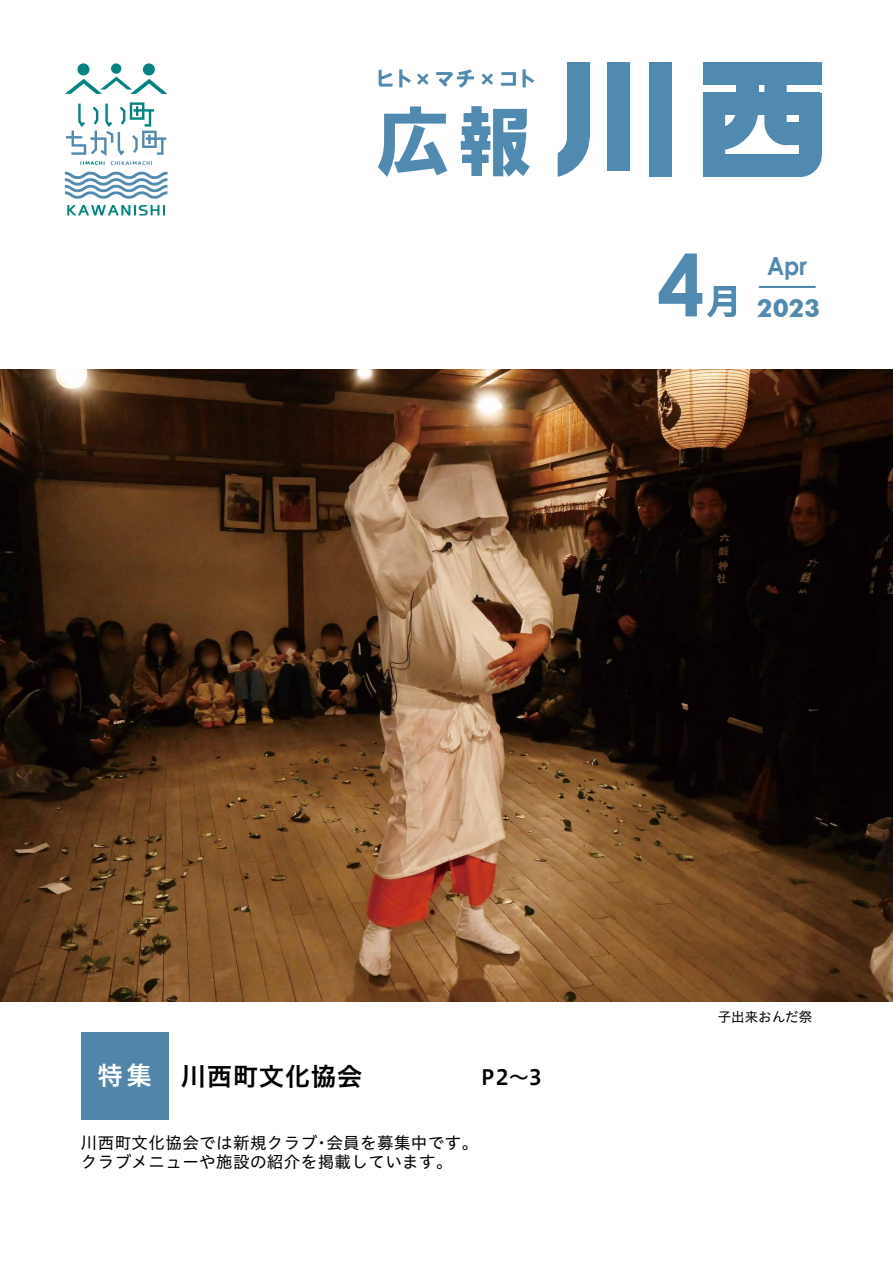
<style>
.page{position:relative;width:893px;height:1263px;background:#fff}
.page>*{position:absolute;margin:0;border:0;box-sizing:border-box;transform-origin:0 0}
.t1{font:700 85.35px "Century Gothic";color:#518ab0}
.t2{font:25.5px "Hiragino UD Sans Std N W6";letter-spacing:.02em;color:#000}
.t3{font:25.5px "Hiragino UD Sans Std N W6";color:#fff}
.t4{font:700 25.05px "Century Gothic";color:#518ab0;scale:.93 1}
.t5{font:700 23.55px "Futura";color:#518ab0}
.t6{font:21px "Hiragino UD Sans Std N W6";color:#000}
.t7{font:16.5px/19px "Hiragino UD Sans Std N W4";letter-spacing:.025em;color:#000}
.t8{font:13.5px "Hiragino UD Sans Std N W4";color:#000}
</style>
<div class="page">
<hr style="left:892px;top:0;width:1px;height:117px;background:#008581">
<hr style="left:892px;top:111px;width:1px;height:112px;background:#548db3">
<svg style="left:66px;top:102px;width:100px;height:63px"></svg>
<svg style="left:65px;top:172px;width:102px;height:27px"></svg>
<div style="left:77px;top:63px;width:12px;height:12px;background:#008581;border-radius:50%"></div>
<div style="left:143px;top:63px;width:12px;height:12px;background:#008581;border-radius:50%"></div>
<div style="left:111px;top:63px;width:10px;height:11px;background:#008581;border-radius:50%"></div>
<svg style="left:65px;top:77px;width:102px;height:17px"></svg>
<svg style="left:67px;top:205px;width:98px;height:10px"></svg>
<svg style="left:378px;top:106px;width:69px;height:71px"></svg>
<svg style="left:461px;top:106px;width:69px;height:71px"></svg>
<svg style="left:707px;top:286px;width:29px;height:32px"></svg>
<svg style="left:379px;top:70px;width:14px;height:17px"></svg>
<svg style="left:399px;top:69px;width:12px;height:18px"></svg>
<svg style="left:522px;top:69px;width:12px;height:18px"></svg>
<svg style="left:417px;top:73px;width:12px;height:12px"></svg>
<svg style="left:481px;top:73px;width:12px;height:12px"></svg>
<svg style="left:436px;top:69px;width:38px;height:19px"></svg>
<svg style="left:501px;top:72px;width:15px;height:14px"></svg>
<div style="left:649px;top:62px;width:23px;height:115px;background:#518ab0"></div>
<div style="left:800px;top:93px;width:22px;height:61px;background:#518ab0"></div>
<div style="left:703px;top:62px;width:119px;height:23px;background:#518ab0"></div>
<div style="left:787px;top:123px;width:15px;height:22px;background:#518ab0"></div>
<div style="left:703px;top:154px;width:97px;height:23px;background:#518ab0"></div>
<svg style="left:800px;top:154px;width:22px;height:23px"></svg>
<div style="left:703px;top:93px;width:117px;height:22px;background:#518ab0"></div>
<div style="left:608px;top:62px;width:22px;height:108px;background:#518ab0"></div>
<div style="left:567px;top:62px;width:23px;height:76px;background:#518ab0"></div>
<svg style="left:558px;top:138px;width:32px;height:39px"></svg>
<div style="left:736px;top:69px;width:22px;height:40px;background:#518ab0"></div>
<svg style="left:764px;top:85px;width:23px;height:60px"></svg>
<svg style="left:703px;top:115px;width:55px;height:39px"></svg>
<hr style="left:760px;top:286px;width:55px;height:2px;background:#518ab0">
<img style="left:0;top:370px;width:893px;height:631px">
<div style="left:81px;top:1032px;width:87px;height:87px;background:#5185a9"></div>
<h1 class="t1" style="left:657px;top:221px;width:49px">4</h1>
<h3 class="t4" style="left:767px;top:247px;width:44px">Apr</h3>
<h3 class="t5" style="left:757px;top:292px;width:65px">2023</h3>
<h2 class="t3" style="left:97px;top:1056px;width:56px">特集</h2>
<h2 class="t2" style="left:181px;top:1057px;width:183px">川西町文化協会</h2>
<p class="t6" style="left:481px;top:1061px;width:63px">P ~2 3</p>
<p class="t7" style="left:81px;top:1132px;width:373px">川西町文化協会では新規クラブ<br>クラブメニューや施設の紹介を掲載しています。</p>
<p class="t7" style="left:326px;top:1132px;width:153px">会員を募集中です。</p>
<p class="t7" style="left:314px;top:1132px;width:18px">・</p>
<p class="t8" style="left:718px;top:1006px;width:96px">子出来おんだ祭</p>
</div>
